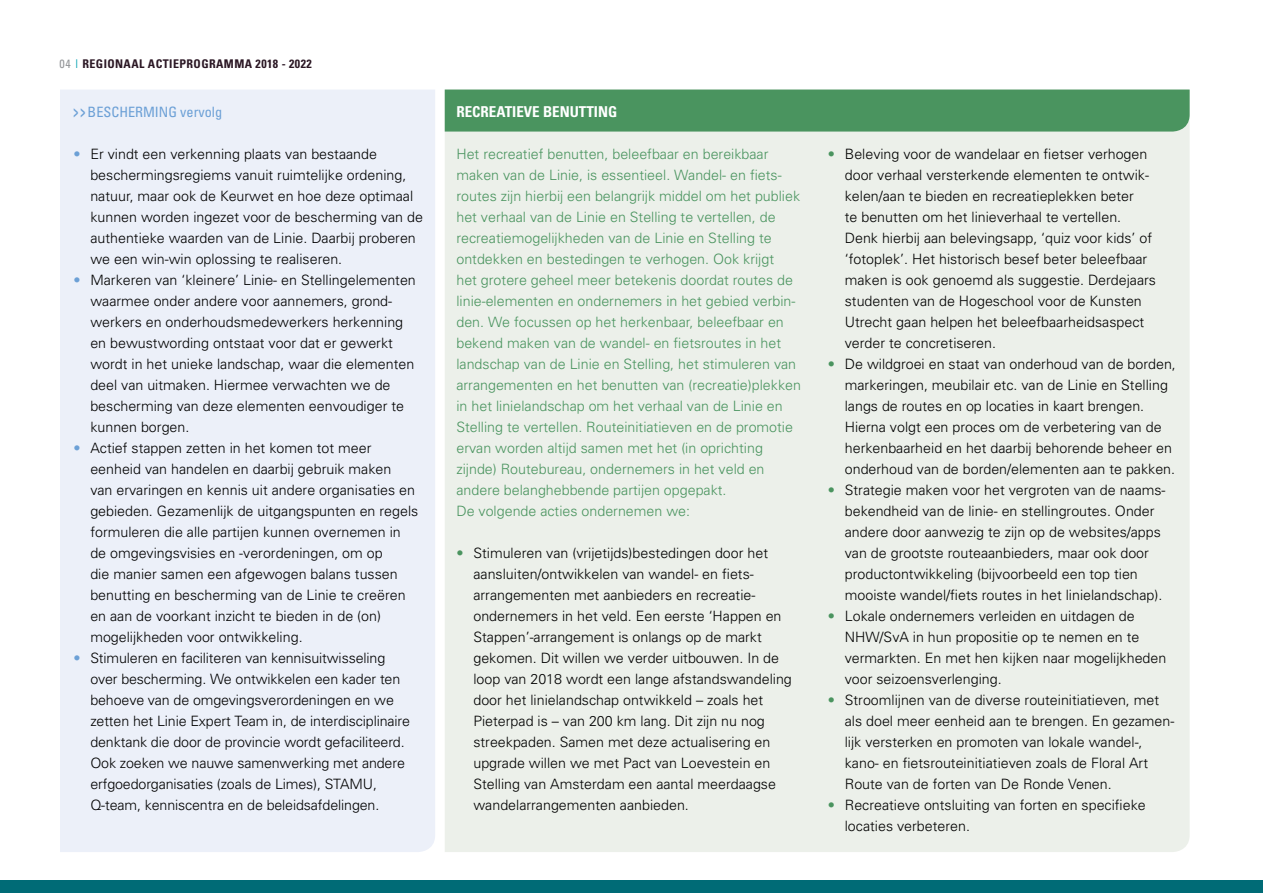
<style>
.page{position:relative;width:1263px;height:893px;background:#fff}
.page>*{position:absolute;margin:0;border:0;box-sizing:border-box;transform-origin:0 0}
.body{font:700 condensed 15px "Univers";color:#fff}
.body-2{font:300 14.25px/21px "Univers";color:#000}
.body-3{font:300 14.25px/21px "Univers";color:#4a945f}
.body-4{font:condensed 14.25px "Univers";color:#6ca0d6}
.t1{font:700 condensed 12px "Univers";letter-spacing:.035em;color:#2b1724}
.s1{font-weight:400;color:#939598}
.s2{font-weight:300;font-stretch:normal;color:#00a0b1}
.s3{font-weight:700;font-size:16.5px}
.s4{color:#6ca0d6}
.s5{color:#4a945f}
</style>
<div class="page">
<div style="left:445px;top:132px;width:744px;height:720px;background:#ecf0ea"></div>
<div style="left:445px;top:90px;width:744px;height:42px;background:#4a945f"></div>
<div style="left:0;top:880px;width:1263px;height:13px;background:#006b76"></div>
<div style="left:60px;top:90px;width:375px;height:762px;background:#ecf0f9"></div>
<p class="t1" style="left:60px;top:57px;width:254px"><span class="s1">04</span> <span class="s2">I</span> REGIONAAL ACTIEPROGRAMMA 2018 - 2022</p>
<p class="body-4" style="left:73px;top:103px;width:150px"><span class="s3">&gt; &gt;</span> BESCHERMING vervolg</p>
<p class="body-2" style="left:90px;top:143px;width:334px;text-indent:-17px"><span class="s4">•</span> Er vindt een verkenning plaats van bestaande beschermingsregiems vanuit ruimtelijke ordening, natuur, maar ook de Keurwet en hoe deze optimaal kunnen worden ingezet voor de bescherming van de authentieke waarden van de Linie. Daarbij proberen we een win-win oplossing te realiseren.</p>
<p class="body-2" style="left:90px;top:269px;width:327px;text-indent:-17px"><span class="s4">•</span> Markeren van ‘kleinere’ Linie- en Stellingelementen waarmee onder andere voor aannemers, grond&shy;werkers en onderhoudsmedewerkers herkenning en bewustwording ontstaat voor dat er gewerkt wordt in het unieke landschap, waar die elementen deel van uitmaken. Hiermee verwachten we de bescherming van deze elementen eenvoudiger te kunnen borgen.</p>
<p class="body-2" style="left:90px;top:437px;width:329px;text-indent:-17px"><span class="s4">•</span> Actief stappen zetten in het komen tot meer eenheid van handelen en daarbij gebruik maken<br>van ervaringen en kennis uit andere organisaties en gebieden. Gezamenlijk de uitgangspunten en regels formuleren die alle partijen kunnen overnemen in de omgevingsvisies en -verordeningen, om op<br>die manier samen een afgewogen balans tussen benutting en bescherming van de Linie te creëren en aan de voorkant inzicht te bieden in de (on) mogelijkheden voor ontwikkeling.</p>
<p class="body-2" style="left:90px;top:647px;width:321px;text-indent:-17px"><span class="s4">•</span> Stimuleren en faciliteren van kennisuitwisseling over bescherming. We ontwikkelen een kader ten behoeve van de omgevingsverordeningen en we zetten het Linie Expert Team in, de interdisciplinaire denktank die door de provincie wordt gefaciliteerd.<br>Ook zoeken we nauwe samenwerking met andere erfgoedorganisaties (zoals de Limes), STAMU, Q-team, kenniscentra en de beleidsafdelingen.</p>
<p class="body" style="left:456px;top:102px;width:162px">RECREATIEVE BENUTTING</p>
<p class="body-3" style="left:456px;top:143px;width:346px">Het recreatief benutten, beleefbaar en bereikbaar maken van de Linie, is essentieel. Wandel- en fiets&shy;routes zijn hierbij een belangrijk middel om het publiek het verhaal van de Linie en Stelling te vertellen, de recreatiemogelijkheden van de Linie en Stelling te ontdekken en bestedingen te verhogen. Ook krijgt<br>het grotere geheel meer betekenis doordat routes de linie-elementen en ondernemers in het gebied verbin&shy;den. We focussen op het herkenbaar, beleefbaar en bekend maken van de wandel- en fietsroutes in het landschap van de Linie en Stelling, het stimuleren van arrangementen en het benutten van (recreatie)plekken in het linielandschap om het verhaal van de Linie en Stelling te vertellen. Routeinitiatieven en de promotie ervan worden altijd samen met het (in oprichting zijnde) Routebureau, ondernemers in het veld en andere belanghebbende partijen opgepakt.<br>De volgende acties ondernemen we:</p>
<p class="body-2" style="left:473px;top:542px;width:320px;text-indent:-17px"><span class="s5">•</span> Stimuleren van (vrijetijds)bestedingen door het aansluiten/ontwikkelen van wandel- en fiets&shy;arrangementen met aanbieders en recreatie&shy;ondernemers in het veld. Een eerste ‘Happen en Stappen’-arrangement is onlangs op de markt gekomen. Dit willen we verder uitbouwen. In de loop van 2018 wordt een lange afstandswandeling door het linielandschap ontwikkeld – zoals het Pieterpad is – van 200 km lang. Dit zijn nu nog streekpaden. Samen met deze actualisering en upgrade willen we met Pact van Loevestein en Stelling van Amsterdam een aantal meerdaagse wandelarrangementen aanbieden.</p>
<p class="body-2" style="left:845px;top:143px;width:313px;text-indent:-17px"><span class="s5">•</span> Beleving voor de wandelaar en fietser verhogen door verhaal versterkende elementen te ontwik&shy;kelen/aan te bieden en recreatieplekken beter<br>te benutten om het linieverhaal te vertellen.<br>Denk hierbij aan belevingsapp, ‘quiz voor kids’ of ‘fotoplek’. Het historisch besef beter beleefbaar maken is ook genoemd als suggestie. Derdejaars studenten van de Hogeschool voor de Kunsten Utrecht gaan helpen het beleefbaarheidsaspect verder te concretiseren.</p>
<p class="body-2" style="left:845px;top:353px;width:333px;text-indent:-17px"><span class="s5">•</span> De wildgroei en staat van onderhoud van de borden, markeringen, meubilair etc. van de Linie en Stelling langs de routes en op locaties in kaart brengen.<br>Hierna volgt een proces om de verbetering van de herkenbaarheid en het daarbij behorende beheer en onderhoud van de borden/elementen aan te pakken.</p>
<p class="body-2" style="left:845px;top:479px;width:322px;text-indent:-17px"><span class="s5">•</span> Strategie maken voor het vergroten van de naams&shy;bekendheid van de linie- en stellingroutes. Onder andere door aanwezig te zijn op de websites/apps van de grootste routeaanbieders, maar ook door productontwikkeling (bijvoorbeeld een top tien mooiste wandel/fiets routes in het linielandschap).</p>
<p class="body-2" style="left:845px;top:605px;width:323px;text-indent:-17px"><span class="s5">•</span> Lokale ondernemers verleiden en uitdagen de NHW/SvA in hun propositie op te nemen en te vermarkten. En met hen kijken naar mogelijkheden voor seizoensverlenging.</p>
<p class="body-2" style="left:845px;top:689px;width:331px;text-indent:-17px"><span class="s5">•</span> Stroomlijnen van de diverse routeinitiatieven, met als doel meer eenheid aan te brengen. En gezamen&shy;lijk versterken en promoten van lokale wandel-, kano- en fietsrouteinitiatieven zoals de Floral Art Route van de forten van De Ronde Venen.</p>
<p class="body-2" style="left:845px;top:794px;width:302px;text-indent:-17px"><span class="s5">•</span> Recreatieve ontsluiting van forten en specifieke locaties verbeteren.</p>
</div>
